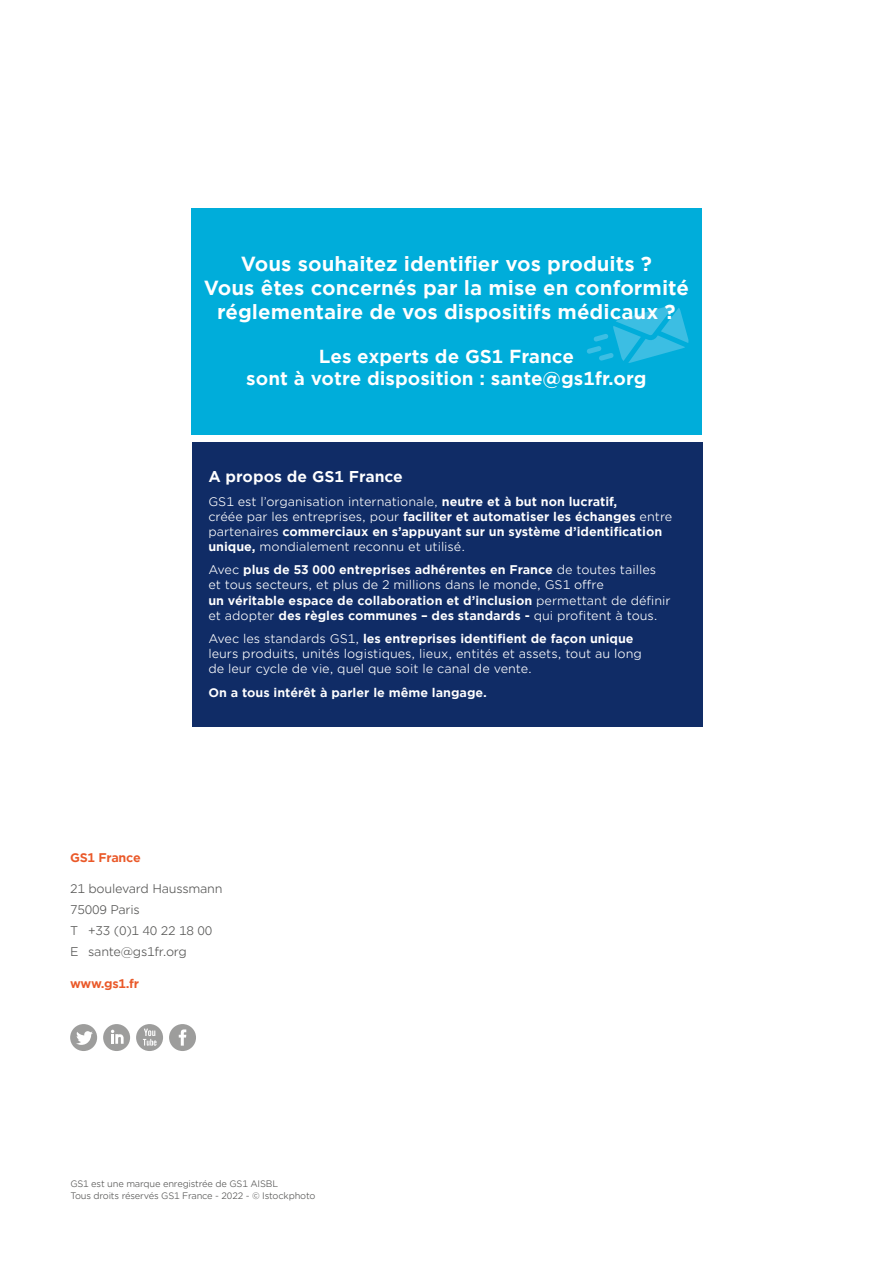
<style>
.page{position:relative;width:893px;height:1263px;background:#fff}
.page>*{position:absolute;margin:0;border:0;box-sizing:border-box;transform-origin:0 0}
.t1{font:700 19.5px/24px "Gotham Office";color:#fff;text-align:center}
.t2{font:700 18px/22.5px "Gotham Office";color:#fff;text-align:center}
.t3{font:700 15px "Gotham Office";color:#fff}
.t4{font:12px/15px "Gotham Office";color:#fff}
.t5{font:700 12px/15px "Gotham Office";color:#fff}
.t6{font:12px/21px "Gotham Office";letter-spacing:-.02em;color:#575756}
.t7{font:700 12px "Gotham Office";letter-spacing:-.02em;color:#ea5929}
.t8{font:9px/12px "Gotham Office";letter-spacing:-.02em;color:#575756}
.s1{font-weight:400}
.s2{font-weight:700}
</style>
<div class="page">
<div style="left:70px;top:1024px;width:27px;height:27px;background:#9d9d9c;border-radius:50%"></div>
<svg style="left:76px;top:1031px;width:17px;height:14px"></svg>
<div style="left:103px;top:1024px;width:27px;height:27px;background:#9d9d9c;border-radius:50%"></div>
<svg style="left:111px;top:1030px;width:13px;height:14px"></svg>
<div style="left:136px;top:1024px;width:27px;height:27px;background:#9d9d9c;border-radius:50%"></div>
<svg style="left:143px;top:1029px;width:13px;height:17px"></svg>
<div style="left:169px;top:1024px;width:27px;height:27px;background:#9d9d9c;border-radius:50%"></div>
<svg style="left:179px;top:1029px;width:7px;height:17px"></svg>
<div style="left:191px;top:208px;width:511px;height:227px;background:#00adda"></div>
<svg style="left:587px;top:305px;width:102px;height:58px"></svg>
<div style="left:192px;top:442px;width:510px;height:285px;background:#102c66"></div>
<h1 class="t1" style="left:204px;top:252px;width:487px">Vous souhaitez identifier vos produits ?<br>Vous êtes concernés par la mise en conformité réglementaire de vos dispositifs médicaux ?</h1>
<h2 class="t2" style="left:246px;top:345px;width:402px">Les experts de GS1 France<br>sont à votre disposition : sante@gs1fr.org</h2>
<p class="t3" style="left:208px;top:467px;width:196px">A propos de GS1 France</p>
<p class="t5" style="left:208px;top:494px;width:465px"><span class="s1">GS1 est l’organisation internationale,</span> neutre et à but non lucratif,<br><span class="s1">créée par les entreprises, pour</span> faciliter et automatiser les échanges <span class="s1">entre partenaires</span> commerciaux en s’appuyant sur un système d’identification unique, <span class="s1">mondialement reconnu et utilisé.</span></p>
<p class="t4" style="left:208px;top:562px;width:464px">Avec <span class="s2">plus de 53 000 entreprises adhérentes en France</span> de toutes tailles et tous secteurs, et plus de 2 millions dans le monde, GS1 offre<br><span class="s2">un véritable espace de collaboration et d’inclusion</span> permettant de définir et adopter <span class="s2">des règles communes – des standards -</span> qui profitent à tous.</p>
<p class="t4" style="left:208px;top:631px;width:435px">Avec les standards GS1, <span class="s2">les entreprises identifient de façon unique </span>leurs produits, unités logistiques, lieux, entités et assets, tout au long de leur cycle de vie, quel que soit le canal de vente.</p>
<p class="t5" style="left:208px;top:684px;width:280px">On a tous intérêt à parler le même langage.</p>
<p class="t7" style="left:70px;top:849px;width:72px">GS1 France</p>
<p class="t6" style="left:70px;top:878px;width:154px">21 boulevard Haussmann<br>75009 Paris<br>T +33 (0)1 40 22 18 00<br>E sante@gs1fr.org</p>
<p class="t7" style="left:70px;top:975px;width:71px">www.gs1.fr</p>
<p class="t8" style="left:70px;top:1178px;width:247px">GS1 est une marque enregistrée de GS1 AISBL<br>Tous droits réservés GS1 France - 2022 - © Istockphoto</p>
</div>
